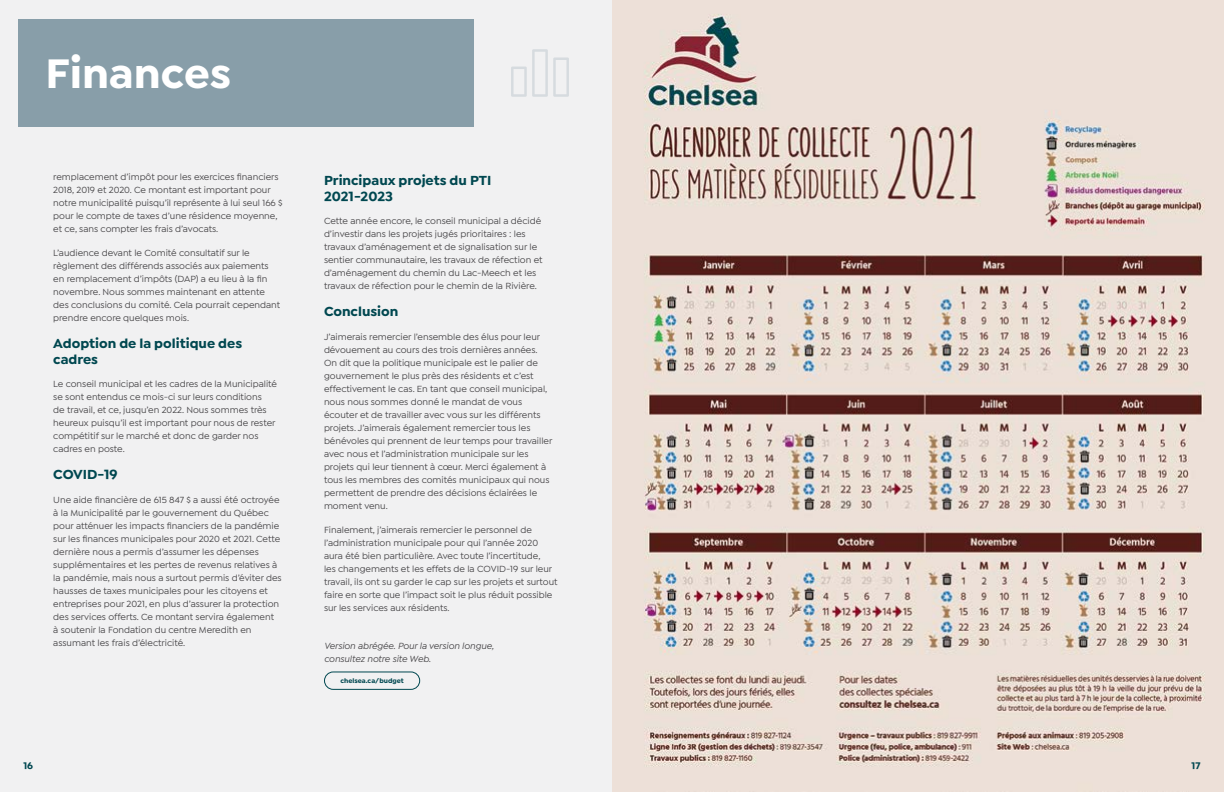
<style>
.page{position:relative;width:1224px;height:792px;background:#fff}
.page>*{position:absolute;margin:0;border:0;box-sizing:border-box;transform-origin:0 0}
.t1{font:700 44px "Isidora Sans";color:#fff}
.t2{font:700 14px/16px "Isidora Sans";color:#004750}
.t3{font:700 10px "Isidora Sans";color:#004750}
.t4{font:500 9.5px/13px "Isidora Sans";color:#474648}
.t5{font:italic 500 9.5px/13px "Isidora Sans";color:#474648}
.t6{font:700 7px "Isidora Sans";color:#004750}
</style>
<div class="page">
<div style="left:0;top:0;width:611px;height:792px;background:#f1f1f2"></div>
<img style="left:612px;top:0;width:612px;height:792px">
<div style="left:18px;top:19px;width:456px;height:108px;background:#889ea9"></div>
<svg style="left:511px;top:49px;width:58px;height:48px"></svg>
<div style="left:324px;top:671px;width:96px;height:19px;border:1px solid #004750;border-radius:9px"></div>
<h1 class="t1" style="left:45px;top:46px;width:188px">Finances</h1>
<p class="t4" style="left:53px;top:170px;width:231px">remplacement d’impôt pour les exercices financiers 2018, 2019 et 2020. Ce montant est important pour notre municipalité puisqu’il représente à lui seul 166 $ pour le compte de taxes d’une résidence moyenne, et ce, sans compter les frais d’avocats.</p>
<p class="t4" style="left:53px;top:246px;width:228px">L’audience devant le Comité consultatif sur le règlement des différends associés aux paiements en remplacement d’impôts (DAP) a eu lieu à la fin novembre. Nous sommes maintenant en attente des conclusions du comité. Cela pourrait cependant prendre encore quelques mois.</p>
<h2 class="t2" style="left:53px;top:335px;width:190px">Adoption de la politique des cadres</h2>
<p class="t4" style="left:53px;top:378px;width:225px">Le conseil municipal et les cadres de la Municipalité se sont entendus ce mois-ci sur leurs conditions<br>de travail, et ce, jusqu’en 2022. Nous sommes très heureux puisqu’il est important pour nous de rester compétitif sur le marché et donc de garder nos cadres en poste.</p>
<h2 class="t2" style="left:53px;top:467px;width:66px">COVID-19</h2>
<p class="t4" style="left:53px;top:493px;width:230px">Une aide financière de 615 847 $ a aussi été octroyée à la Municipalité par le gouvernement du Québec pour atténuer les impacts financiers de la pandémie sur les finances municipales pour 2020 et 2021. Cette dernière nous a permis d’assumer les dépenses supplémentaires et les pertes de revenus relatives à la pandémie, mais nous a surtout permis d’éviter des hausses de taxes municipales pour les citoyens et entreprises pour 2021, en plus d’assurer la protection des services offerts. Ce montant servira également<br>à soutenir la Fondation du centre Meredith en assumant les frais d’électricité.</p>
<h2 class="t2" style="left:324px;top:172px;width:169px">Principaux projets du PTI<br>2021-2023</h2>
<p class="t4" style="left:324px;top:215px;width:220px">Cette année encore, le conseil municipal a décidé d’investir dans les projets jugés prioritaires : les travaux d’aménagement et de signalisation sur le sentier communautaire, les travaux de réfection et d’aménagement du chemin du Lac-Meech et les travaux de réfection pour le chemin de la Rivière.</p>
<h2 class="t2" style="left:324px;top:303px;width:76px">Conclusion</h2>
<p class="t4" style="left:324px;top:330px;width:230px">J’aimerais remercier l’ensemble des élus pour leur dévouement au cours des trois dernières années.<br>On dit que la politique municipale est le palier de gouvernement le plus près des résidents et c’est effectivement le cas. En tant que conseil municipal, nous nous sommes donné le mandat de vous écouter et de travailler avec vous sur les différents projets. J’aimerais également remercier tous les bénévoles qui prennent de leur temps pour travailler avec nous et l’administration municipale sur les projets qui leur tiennent à cœur. Merci également à tous les membres des comités municipaux qui nous permettent de prendre des décisions éclairées le moment venu.</p>
<p class="t4" style="left:324px;top:523px;width:235px">Finalement, j’aimerais remercier le personnel de l’administration municipale pour qui l’année 2020 aura été bien particulière. Avec toute l’incertitude,<br>les changements et les effets de la COVID-19 sur leur travail, ils ont su garder le cap sur les projets et surtout faire en sorte que l’impact soit le plus réduit possible sur les services aux résidents.</p>
<p class="t5" style="left:324px;top:639px;width:171px">Version abrégée. Pour la version longue, consultez notre site Web.</p>
<p class="t6" style="left:340px;top:676px;width:65px">chelsea.ca/budget</p>
<p class="t3" style="left:23px;top:759px;width:11px">16</p>
<p class="t3" style="left:1192px;top:759px;width:10px">17</p>
</div>
